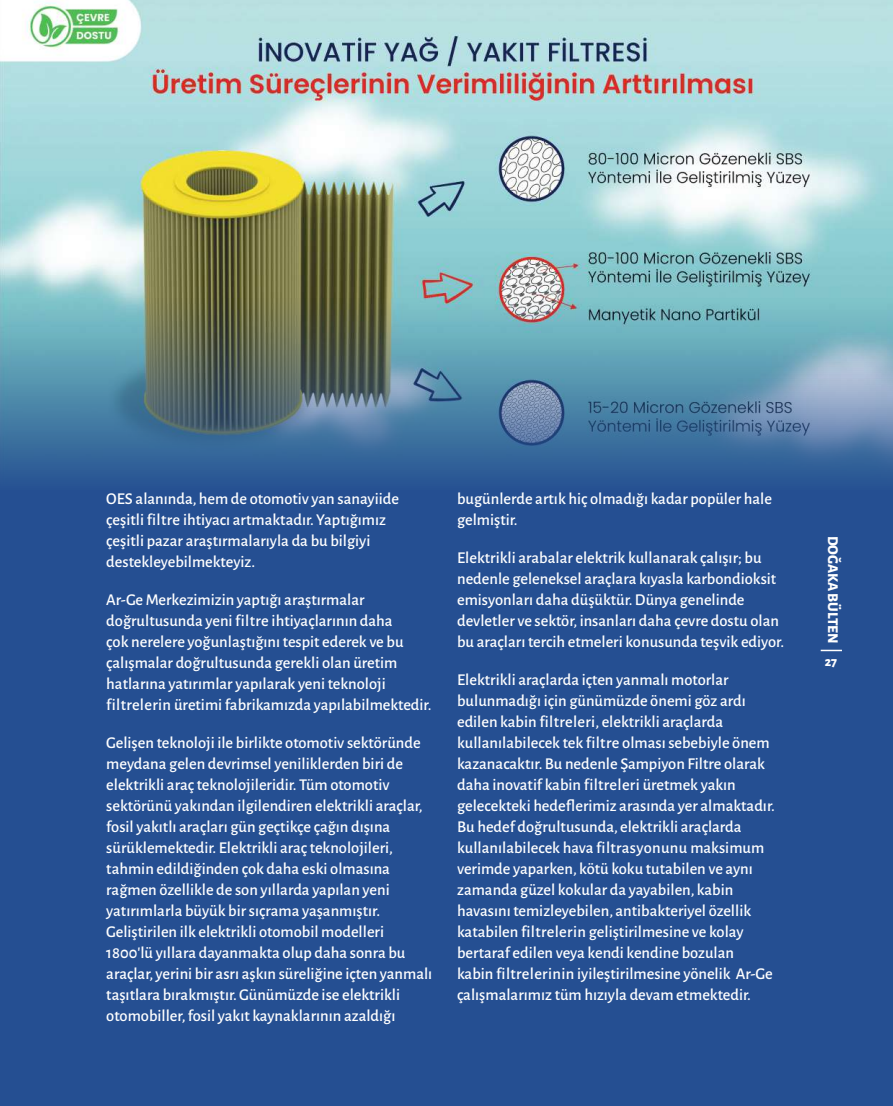
<style>
.page{position:relative;width:893px;height:1106px;background:#254f92}
.page>*{position:absolute;margin:0;border:0;box-sizing:border-box;transform-origin:0 0}
.t1{font:500 16.5px/21px "Alegreya Sans";color:#fff}
.t2{font:800 15px "Alegreya Sans";color:#fff}
.t3{font:800 13.5px "Alegreya Sans";color:#fff}
</style>
<div class="page">
<img style="left:0;top:0;width:893px;height:476px">
<hr style="left:821px;top:649px;width:21px;height:2px;background:#fff">
<p class="t1" style="left:106px;top:487px;width:294px">OES alanında, hem de otomotiv yan sanayiide çeşitli filtre ihtiyacı artmaktadır. Yaptığımız çeşitli pazar araştırmalarıyla da bu bilgiyi destekleyebilmekteyiz.</p>
<p class="t1" style="left:106px;top:588px;width:327px">Ar-Ge Merkezimizin yaptığı araştırmalar doğrultusunda yeni filtre ihtiyaçlarının daha<br>çok nerelere yoğunlaştığını tespit ederek ve bu çalışmalar doğrultusunda gerekli olan üretim hatlarına yatırımlar yapılarak yeni teknoloji filtrelerin üretimi fabrikamızda yapılabilmektedir.</p>
<p class="t1" style="left:106px;top:731px;width:328px">Gelişen teknoloji ile birlikte otomotiv sektöründe meydana gelen devrimsel yeniliklerden biri de elektrikli araç teknolojileridir. Tüm otomotiv sektörünü yakından ilgilendiren elektrikli araçlar, fosil yakıtlı araçları gün geçtikçe çağın dışına sürüklemektedir. Elektrikli araç teknolojileri, tahmin edildiğinden çok daha eski olmasına rağmen özellikle de son yıllarda yapılan yeni yatırımlarla büyük bir sıçrama yaşanmıştır.<br>Geliştirilen ilk elektrikli otomobil modelleri 1800’lü yıllara dayanmakta olup daha sonra bu araçlar, yerini bir asrı aşkın süreliğine içten yanmalı taşıtlara bırakmıştır. Günümüzde ise elektrikli otomobiller, fosil yakıt kaynaklarının azaldığı</p>
<p class="t1" style="left:457px;top:487px;width:316px">bugünlerde artık hiç olmadığı kadar popüler hale gelmiştir.</p>
<p class="t1" style="left:457px;top:546px;width:328px">Elektrikli arabalar elektrik kullanarak çalışır; bu nedenle geleneksel araçlara kıyasla karbondioksit emisyonları daha düşüktür. Dünya genelinde devletler ve sektör, insanları daha çevre dostu olan bu araçları tercih etmeleri konusunda teşvik ediyor.</p>
<p class="t1" style="left:457px;top:668px;width:319px">Elektrikli araçlarda içten yanmalı motorlar bulunmadığı için günümüzde önemi göz ardı edilen kabin filtreleri, elektrikli araçlarda kullanılabilecek tek filtre olması sebebiyle önem kazanacaktır. Bu nedenle Şampiyon Filtre olarak daha inovatif kabin filtreleri üretmek yakın gelecekteki hedeflerimiz arasında yer almaktadır.<br>Bu hedef doğrultusunda, elektrikli araçlarda kullanılabilecek hava filtrasyonunu maksimum verimde yaparken, kötü koku tutabilen ve aynı zamanda güzel kokular da yayabilen, kabin havasını temizleyebilen, antibakteriyel özellik katabilen filtrelerin geliştirilmesine ve kolay bertaraf edilen veya kendi kendine bozulan<br>kabin filtrelerinin iyileştirilmesine yönelik Ar-Ge çalışmalarımız tüm hızıyla devam etmektedir.</p>
<p class="t2" style="left:844px;top:535px;width:110px;rotate:90deg">DOĞAKA BÜLTEN</p>
<p class="t3" style="left:825px;top:651px;width:14px">27</p>
</div>
